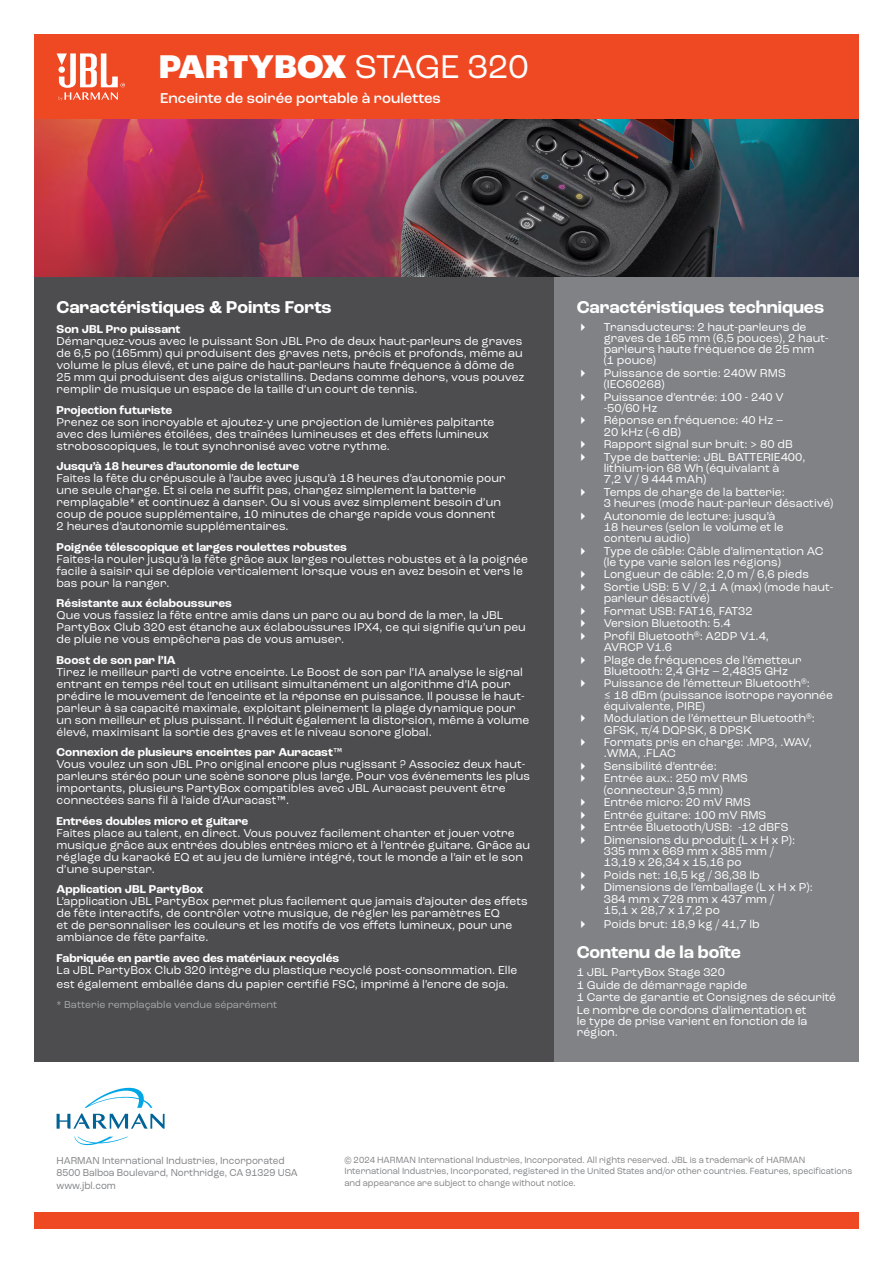
<style>
.page{position:relative;width:893px;height:1263px;background:#fff}
.page>*{position:absolute;margin:0;border:0;box-sizing:border-box;transform-origin:0 0}
.t1{font:800 34.5px "Roc Grotesk";color:#fff}
.t2{font:700 18px "Roc Grotesk";color:#fff}
.t3{font:500 15px "Roc Grotesk";color:#fff}
.t4{font:12px/12px "Roc Grotesk";letter-spacing:.005em;color:#fff}
.t5{font:700 12px "Roc Grotesk";letter-spacing:.005em;color:#fff}
.t6{font:10.5px/12.6px "Roc Grotesk";color:#808285;scale:.94 1}
.t7{font:10.5px "Roc Grotesk";letter-spacing:.005em;color:#a7a9ac}
.t8{font:9.45px/11.4px "Roc Grotesk";color:#808285;scale:.94 1}
.s1{font-weight:400}
</style>
<div class="page">
<div style="left:34px;top:1213px;width:825px;height:16px;background:#ef4923"></div>
<div style="left:34px;top:276px;width:520px;height:785px;background:#4d4d4f"></div>
<div style="left:554px;top:276px;width:305px;height:786px;background:#808285"></div>
<svg style="left:74px;top:1137px;width:54px;height:8px"></svg>
<svg style="left:57px;top:1087px;width:108px;height:42px"></svg>
<div style="left:34px;top:34px;width:825px;height:85px;background:#ef4923"></div>
<svg style="left:57px;top:53px;width:68px;height:48px"></svg>
<img style="left:35px;top:119px;width:823px;height:157px">
<h1 class="t1" style="left:159px;top:45px;width:371px">PARTYBOX <span class="s1">STAGE 320</span></h1>
<p class="t3" style="left:160px;top:89px;width:282px">Enceinte de soirée portable à roulettes</p>
<h2 class="t2" style="left:57px;top:295px;width:277px">Caractéristiques &amp; Points Forts</h2>
<p class="t5" style="left:57px;top:322px;width:126px">Son JBL Pro puissant</p>
<p class="t4" style="left:57px;top:335px;width:469px">Démarquez-vous avec le puissant Son JBL Pro de deux haut-parleurs de graves de 6,5 po (165mm) qui produisent des graves nets, précis et profonds, même au volume le plus élevé, et une paire de haut-parleurs haute fréquence à dôme de 25 mm qui produisent des aigus cristallins. Dedans comme dehors, vous pouvez remplir de musique un espace de la taille d’un court de tennis.</p>
<p class="t5" style="left:57px;top:402px;width:117px">Projection futuriste</p>
<p class="t4" style="left:57px;top:416px;width:439px">Prenez ce son incroyable et ajoutez-y une projection de lumières palpitante avec des lumières étoilées, des traînées lumineuses et des effets lumineux stroboscopiques, le tout synchronisé avec votre rythme.</p>
<p class="t5" style="left:57px;top:459px;width:244px">Jusqu’à 18 heures d’autonomie de lecture</p>
<p class="t4" style="left:57px;top:472px;width:451px">Faites la fête du crépuscule à l’aube avec jusqu’à 18 heures d’autonomie pour une seule charge. Et si cela ne suffit pas, changez simplement la batterie remplaçable* et continuez à danser. Ou si vous avez simplement besoin d’un coup de pouce supplémentaire, 10 minutes de charge rapide vous donnent 2 heures d’autonomie supplémentaires.</p>
<p class="t5" style="left:57px;top:539px;width:292px">Poignée télescopique et larges roulettes robustes</p>
<p class="t4" style="left:57px;top:553px;width:473px">Faites-la rouler jusqu’à la fête grâce aux larges roulettes robustes et à la poignée facile à saisir qui se déploie verticalement lorsque vous en avez besoin et vers le bas pour la ranger.</p>
<p class="t5" style="left:57px;top:596px;width:177px">Résistante aux éclaboussures</p>
<p class="t4" style="left:57px;top:609px;width:471px">Que vous fassiez la fête entre amis dans un parc ou au bord de la mer, la JBL<br>PartyBox Club 320 est étanche aux éclaboussures IPX4, ce qui signifie qu’un peu de pluie ne vous empêchera pas de vous amuser.</p>
<p class="t5" style="left:57px;top:652px;width:121px">Boost de son par l’IA</p>
<p class="t4" style="left:57px;top:666px;width:474px">Tirez le meilleur parti de votre enceinte. Le Boost de son par l’IA analyse le signal entrant en temps réel tout en utilisant simultanément un algorithme d’IA pour prédire le mouvement de l’enceinte et la réponse en puissance. Il pousse le haut&shy;parleur à sa capacité maximale, exploitant pleinement la plage dynamique pour un son meilleur et plus puissant. Il réduit également la distorsion, même à volume élevé, maximisant la sortie des graves et le niveau sonore global.</p>
<p class="t5" style="left:57px;top:745px;width:288px">Connexion de plusieurs enceintes par Auracast™</p>
<p class="t4" style="left:57px;top:758px;width:475px">Vous voulez un son JBL Pro original encore plus rugissant ? Associez deux haut&shy;parleurs stéréo pour une scène sonore plus large. Pour vos événements les plus importants, plusieurs PartyBox compatibles avec JBL Auracast peuvent être connectées sans fil à l’aide d’Auracast™.</p>
<p class="t5" style="left:57px;top:813px;width:193px">Entrées doubles micro et guitare</p>
<p class="t4" style="left:57px;top:827px;width:475px">Faites place au talent, en direct. Vous pouvez facilement chanter et jouer votre musique grâce aux entrées doubles entrées micro et à l’entrée guitare. Grâce au réglage du karaoké EQ et au jeu de lumière intégré, tout le monde a l’air et le son d’une superstar.</p>
<p class="t5" style="left:57px;top:882px;width:148px">Application JBL PartyBox</p>
<p class="t4" style="left:57px;top:895px;width:473px">L’application JBL PartyBox permet plus facilement que jamais d’ajouter des effets de fête interactifs, de contrôler votre musique, de régler les paramètres EQ<br>et de personnaliser les couleurs et les motifs de vos effets lumineux, pour une ambiance de fête parfaite.</p>
<p class="t5" style="left:57px;top:950px;width:284px">Fabriquée en partie avec des matériaux recyclés</p>
<p class="t4" style="left:57px;top:963px;width:462px;line-height:14.1px">La JBL PartyBox Club 320 intègre du plastique recyclé post-consommation. Elle est également emballée dans du papier certifié FSC, imprimé à l’encre de soja.</p>
<p class="t7" style="left:57px;top:998px;width:222px">* Batterie remplaçable vendue séparément</p>
<h2 class="t2" style="left:577px;top:295px;width:249px">Caractéristiques techniques</h2>
<p class="t4" style="left:604px;top:321px;width:226px;line-height:11.2px">Transducteurs: 2 haut-parleurs de graves de 165 mm (6,5 pouces), 2 haut&shy;parleurs haute fréquence de 25 mm<br>(1 pouce)</p>
<p class="t4" style="left:604px;top:367px;width:183px;line-height:11.2px">Puissance de sortie: 240W RMS (IEC60268)</p>
<p class="t4" style="left:604px;top:391px;width:182px;line-height:11.2px">Puissance d’entrée: 100 - 240 V -50/60 Hz</p>
<p class="t4" style="left:604px;top:415px;width:181px;line-height:11.2px">Réponse en fréquence: 40 Hz –<br>20 kHz (-6 dB)</p>
<p class="t4" style="left:604px;top:438px;width:203px;line-height:12.6px">Rapport signal sur bruit: &gt; 80 dB<br>Type de batterie: JBL BATTERIE400,</p>
<p class="t4" style="left:604px;top:462px;width:177px;line-height:11.2px">lithium-ion 68 Wh (équivalant à<br>7,2 V / 9 444 mAh)</p>
<p class="t4" style="left:604px;top:486px;width:231px;line-height:11.2px">Temps de charge de la batterie:<br>3 heures (mode haut-parleur désactivé)</p>
<p class="t4" style="left:604px;top:510px;width:181px;line-height:11.2px">Autonomie de lecture: jusqu’à<br>18 heures (selon le volume et le contenu audio)</p>
<p class="t4" style="left:604px;top:545px;width:221px;line-height:11.2px">Type de câble: Câble d’alimentation AC (le type varie selon les régions)</p>
<p class="t4" style="left:604px;top:568px;width:231px;line-height:12.6px">Longueur de câble: 2,0 m / 6,6 pieds<br>Sortie USB: 5 V / 2,1 A (max) (mode haut-</p>
<p class="t4" style="left:604px;top:592px;width:167px;line-height:12.6px">parleur désactivé)<br>Format USB: FAT16, FAT32<br>Version Bluetooth: 5.4<br>Profil Bluetooth<sup>®</sup>: A2DP V1.4,</p>
<p class="t4" style="left:604px;top:641px;width:199px;line-height:12.6px">AVRCP V1.6<br>Plage de fréquences de l’émetteur</p>
<p class="t4" style="left:604px;top:664px;width:207px;line-height:12.6px">Bluetooth: 2,4 GHz – 2,4835 GHz<br>Puissance de l’émetteur Bluetooth<sup>®</sup>:</p>
<p class="t4" style="left:604px;top:689px;width:231px;line-height:11.2px">≤ 18 dBm (puissance isotrope rayonnée équivalente, PIRE)</p>
<p class="t4" style="left:604px;top:713px;width:213px;line-height:11.2px">Modulation de l’émetteur Bluetooth<sup>®</sup>:<br>GFSK, π/4 DQPSK, 8 DPSK</p>
<p class="t4" style="left:604px;top:736px;width:209px;line-height:11.2px">Formats pris en charge: .MP3, .WAV, .WMA, .FLAC</p>
<p class="t4" style="left:604px;top:760px;width:146px;line-height:12.6px">Sensibilité d’entrée:<br>Entrée aux.: 250 mV RMS</p>
<p class="t4" style="left:604px;top:783px;width:193px;line-height:12.6px">(connecteur 3,5 mm)<br>Entrée micro: 20 mV RMS<br>Entrée guitare: 100 mV RMS<br>Entrée Bluetooth/USB: -12 dBFS<br>Dimensions du produit (L x H x P):</p>
<p class="t4" style="left:604px;top:845px;width:171px;line-height:11.2px">335 mm x 669 mm x 385 mm /<br>13,19 x 26,34 x 15,16 po</p>
<p class="t4" style="left:604px;top:868px;width:210px;line-height:12.6px">Poids net: 16,5 kg / 36,38 lb<br>Dimensions de l’emballage (L x H x P):</p>
<p class="t4" style="left:604px;top:893px;width:171px;line-height:11.2px">384 mm x 728 mm x 437 mm /<br>15,1 x 28,7 x 17,2 po</p>
<p class="t4" style="left:604px;top:918px;width:158px">Poids brut: 18,9 kg / 41,7 lb</p>
<h2 class="t2" style="left:577px;top:941px;width:166px">Contenu de la boîte</h2>
<p class="t4" style="left:577px;top:966px;width:261px;line-height:12.6px">1 JBL PartyBox Stage 320<br>1 Guide de démarrage rapide<br>1 Carte de garantie et Consignes de sécurité Le nombre de cordons d’alimentation et</p>
<p class="t4" style="left:577px;top:1015px;width:232px;line-height:11.2px">le type de prise varient en fonction de la région.</p>
<p class="t6" style="left:57px;top:1154px;width:258px">HARMAN International Industries, Incorporated<br>8500 Balboa Boulevard, Northridge, CA 91329 USA www.jbl.com</p>
<p class="t8" style="left:344px;top:1154px;width:542px">© 2024 HARMAN International Industries, Incorporated. All rights reserved. JBL is a trademark of HARMAN<br>International Industries, Incorporated, registered in the United States and/or other countries. Features, specifications and appearance are subject to change without notice.</p>
</div>
